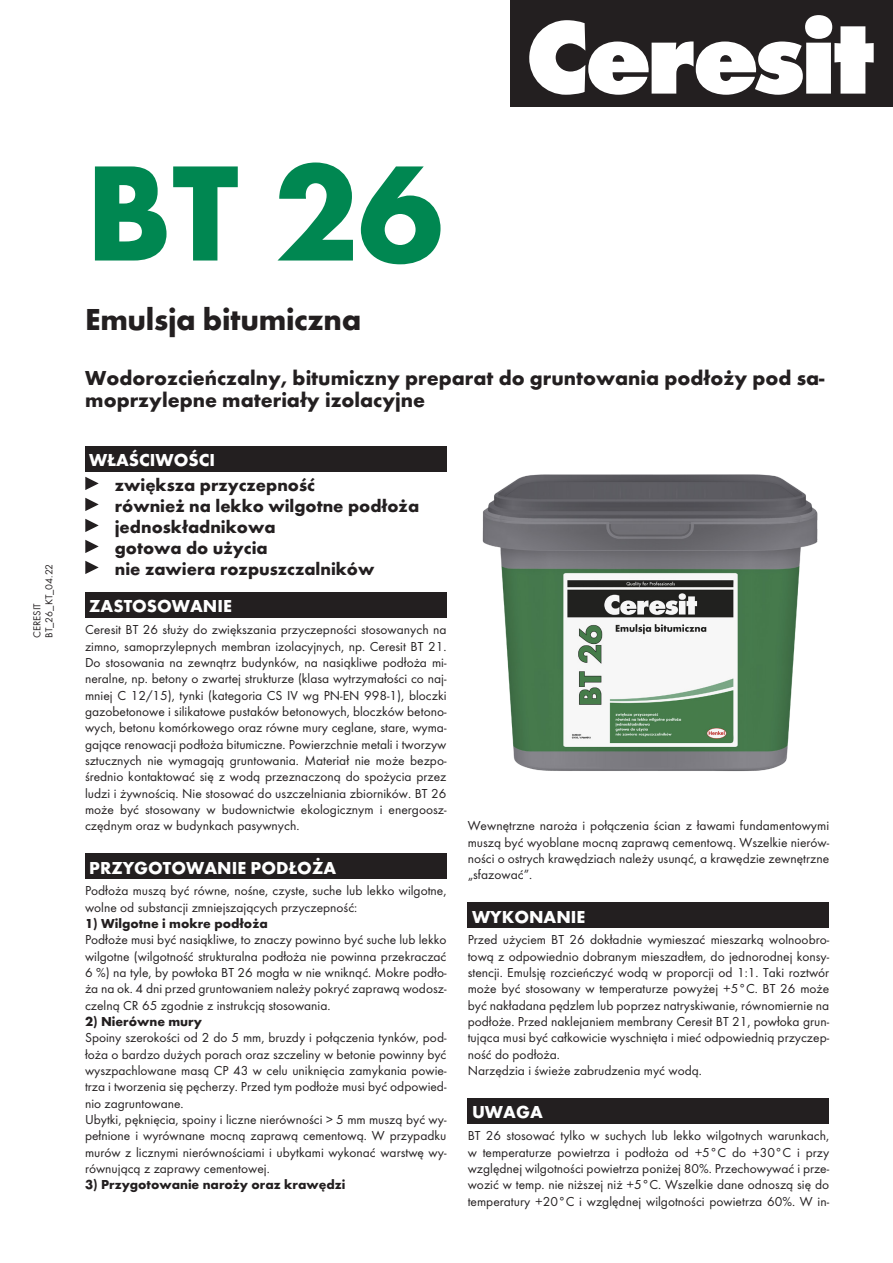
<style>
.page{position:relative;width:893px;height:1263px;background:#fff}
.page>*{position:absolute;margin:0;border:0;box-sizing:border-box;transform-origin:0 0}
.t1{font:700 141px "Futura TCE";color:#008751}
._1_-_Tytul{font:700 31.5px "Futura TCE";letter-spacing:-.01em;color:#231f20}
._2_-_Podtytul{font:700 21px/22.5px "Futura TCE";color:#231f20}
._3_-_Wlasciwosci{font:700 18px "Futura TCE";color:#231f20}
.t2{font:700 18px "Futura TCE";color:#fff}
._4_-_Tekst_opisowy{font:13.5px/16.4px "Futura TCE";color:#231f20;text-align:justify}
.lista{font:13.5px/16.4px "Futura TCE";color:#231f20;text-align:justify}
._4_-_Tekst_opisowy-2{font:700 13.5px "Futura TCE";color:#231f20}
.t3{font:10.5px "Futura TCE";color:#231f20}
</style>
<div class="page">
<div style="left:85px;top:446px;width:361px;height:26px;background:#231f20"></div>
<svg style="left:85px;top:477px;width:14px;height:13px"></svg>
<svg style="left:85px;top:498px;width:14px;height:13px"></svg>
<svg style="left:85px;top:519px;width:14px;height:13px"></svg>
<svg style="left:85px;top:540px;width:14px;height:13px"></svg>
<svg style="left:85px;top:561px;width:14px;height:13px"></svg>
<div style="left:85px;top:592px;width:361px;height:26px;background:#231f20"></div>
<div style="left:85px;top:854px;width:361px;height:25px;background:#231f20"></div>
<div style="left:468px;top:903px;width:361px;height:25px;background:#231f20"></div>
<div style="left:468px;top:1098px;width:361px;height:26px;background:#231f20"></div>
<div style="left:510px;top:0;width:383px;height:107px;background:#231f20"></div>
<svg style="left:529px;top:15px;width:345px;height:80px"></svg>
<img style="left:482px;top:474px;width:336px;height:298px">
<p class="t3" style="left:43px;top:638px;width:76px;rotate:-90deg">BT_26_KT_04.22</p>
<p class="t3" style="left:31px;top:638px;width:36px;rotate:-90deg">CERESIT</p>
<p class="t1" style="left:85px;top:126px;width:359px">BT 26</p>
<p class="_1_-_Tytul" style="left:85px;top:300px;width:278px">Emulsja bitumiczna</p>
<p class="_2_-_Podtytul" style="left:85px;top:366px;width:741px">Wodorozcieńczalny, bitumiczny preparat do gruntowania podłoży pod sa&shy;moprzylepne materiały izolacyjne</p>
<p class="t2" style="left:89px;top:449px;width:127px">WŁAŚCIWOŚCI</p>
<p class="_3_-_Wlasciwosci" style="left:115px;top:473px;width:202px">zwiększa przyczepność</p>
<p class="_3_-_Wlasciwosci" style="left:115px;top:494px;width:306px">również na lekko wilgotne podłoża</p>
<p class="_3_-_Wlasciwosci" style="left:115px;top:515px;width:162px">jednoskładnikowa</p>
<p class="_3_-_Wlasciwosci" style="left:115px;top:536px;width:154px">gotowa do użycia</p>
<p class="_3_-_Wlasciwosci" style="left:115px;top:557px;width:261px">nie zawiera rozpuszczalników</p>
<p class="t2" style="left:89px;top:595px;width:144px">ZASTOSOWANIE</p>
<p class="_4_-_Tekst_opisowy" style="left:85px;top:621px;width:363px">Ceresit BT 26 służy do zwiększania przyczepności stosowanych na zimno, samoprzylepnych membran izolacyjnych, np. Ceresit BT 21.<br>Do stosowania na zewnątrz budynków, na nasiąkliwe podłoża mi&shy;neralne, np. betony o zwartej strukturze (klasa wytrzymałości co naj&shy;mniej C 12/15), tynki (kategoria CS IV wg PN-EN 998-1), bloczki gazobetonowe i silikatowe pustaków betonowych, bloczków betono&shy;wych, betonu komórkowego oraz równe mury ceglane, stare, wyma&shy;gające renowacji podłoża bitumiczne. Powierzchnie metali i tworzyw sztucznych nie wymagają gruntowania. Materiał nie może bezpo&shy;średnio kontaktować się z wodą przeznaczoną do spożycia przez ludzi i żywnością. Nie stosować do uszczelniania zbiorników. BT 26 może być stosowany w budownictwie ekologicznym i energoosz&shy;czędnym oraz w budynkach pasywnych.</p>
<p class="t2" style="left:89px;top:856px;width:248px">PRZYGOTOWANIE PODŁOŻA</p>
<p class="_4_-_Tekst_opisowy" style="left:85px;top:883px;width:363px">Podłoża muszą być równe, nośne, czyste, suche lub lekko wilgotne, wolne od substancji zmniejszających przyczepność:</p>
<p class="_4_-_Tekst_opisowy-2" style="left:85px;top:915px;width:184px">1) Wilgotne i mokre podłoża</p>
<p class="_4_-_Tekst_opisowy" style="left:85px;top:932px;width:363px">Podłoże musi być nasiąkliwe, to znaczy powinno być suche lub lekko wilgotne (wilgotność strukturalna podłoża nie powinna przekraczać 6 %) na tyle, by powłoka BT 26 mogła w nie wniknąć. Mokre podło&shy;ża na ok. 4 dni przed gruntowaniem należy pokryć zaprawą wodosz&shy;czelną CR 65 zgodnie z instrukcją stosowania.</p>
<p class="_4_-_Tekst_opisowy-2" style="left:85px;top:1013px;width:119px">2) Nierówne mury</p>
<p class="_4_-_Tekst_opisowy" style="left:85px;top:1030px;width:363px">Spoiny szerokości od 2 do 5 mm, bruzdy i połączenia tynków, pod&shy;łoża o bardzo dużych porach oraz szczeliny w betonie powinny być wyszpachlowane masą CP 43 w celu uniknięcia zamykania powie&shy;trza i tworzenia się pęcherzy. Przed tym podłoże musi być odpowied&shy;nio zagruntowane.</p>
<p class="_4_-_Tekst_opisowy" style="left:85px;top:1111px;width:363px">Ubytki, pęknięcia, spoiny i liczne nierówności &gt; 5 mm muszą być wy&shy;pełnione i wyrównane mocną zaprawą cementową. W przypadku murów z licznymi nierównościami i ubytkami wykonać warstwę wy&shy;równującą z zaprawy cementowej.</p>
<p class="_4_-_Tekst_opisowy-2" style="left:85px;top:1176px;width:262px">3) Przygotowanie naroży oraz krawędzi</p>
<p class="_4_-_Tekst_opisowy" style="left:468px;top:817px;width:363px">Wewnętrzne naroża i połączenia ścian z ławami fundamentowymi muszą być wyoblane mocną zaprawą cementową. Wszelkie nierów&shy;ności o ostrych krawędziach należy usunąć, a krawędzie zewnętrzne „sfazować”.</p>
<p class="t2" style="left:472px;top:905px;width:115px">WYKONANIE</p>
<p class="_4_-_Tekst_opisowy" style="left:468px;top:932px;width:363px">Przed użyciem BT 26 dokładnie wymieszać mieszarką wolnoobro&shy;tową z odpowiednio dobranym mieszadłem, do jednorodnej konsy&shy;stencji. Emulsję rozcieńczyć wodą w proporcji od 1:1. Taki roztwór może być stosowany w temperaturze powyżej +5°C. BT 26 może być nakładana pędzlem lub poprzez natryskiwanie, równomiernie na podłoże. Przed naklejaniem membrany Ceresit BT 21, powłoka grun&shy;tująca musi być całkowicie wyschnięta i mieć odpowiednią przyczep&shy;ność do podłoża.</p>
<p class="_4_-_Tekst_opisowy" style="left:468px;top:1062px;width:236px">Narzędzia i świeże zabrudzenia myć wodą.</p>
<p class="t2" style="left:472px;top:1101px;width:72px">UWAGA</p>
<p class="lista" style="left:468px;top:1128px;width:363px">BT 26 stosować tylko w suchych lub lekko wilgotnych warunkach, w temperaturze powietrza i podłoża od +5°C do +30°C i przy względnej wilgotności powietrza poniżej 80%. Przechowywać i prze&shy;wozić w temp. nie niższej niż +5°C. Wszelkie dane odnoszą się do temperatury +20°C i względnej wilgotności powietrza 60%. W in-</p>
</div>
